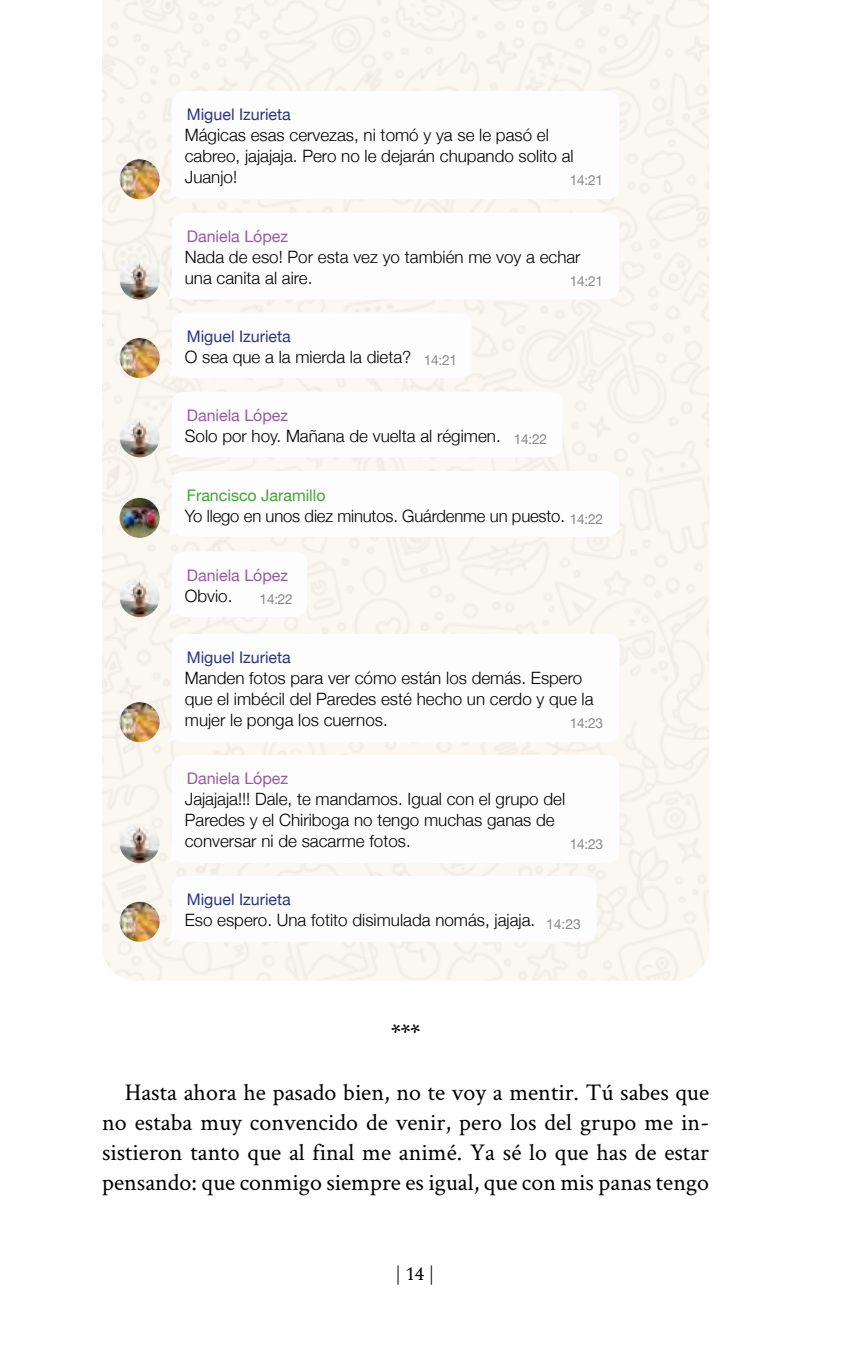
<style>
.page{position:relative;width:851px;height:1361px;background:#fff}
.page>*{position:absolute;margin:0;border:0;box-sizing:border-box;transform-origin:0 0}
.t1{font:24px/30px "Crimson Text";color:#000;text-align:justify}
.t2{font:700 24px "Crimson Text";color:#000}
.t3{font:19px "Spectral";color:#000}
.t4{font:300 17px/21px "Helvetica Neue";color:#000}
.t5{font:16px "Helvetica Neue";color:#283583}
.t6{font:16px "Helvetica Neue";color:#975aa0}
.t7{font:16px "Helvetica Neue";color:#3fa535}
.t8{font:14px "Helvetica Neue";letter-spacing:-.02em;color:#878787}
</style>
<div class="page">
<img style="left:102px;top:0;width:607px;height:980px">
<img style="left:120px;top:159px;width:40px;height:40px;border-radius:20px">
<svg style="left:167px;top:91px;width:452px;height:109px"></svg>
<img style="left:120px;top:260px;width:40px;height:40px">
<svg style="left:167px;top:212px;width:452px;height:88px"></svg>
<img style="left:120px;top:338px;width:40px;height:40px;border-radius:20px">
<svg style="left:167px;top:312px;width:304px;height:66px"></svg>
<img style="left:120px;top:418px;width:40px;height:39px">
<svg style="left:167px;top:391px;width:395px;height:67px"></svg>
<img style="left:120px;top:498px;width:40px;height:40px;border-radius:20px">
<svg style="left:167px;top:471px;width:452px;height:66px"></svg>
<img style="left:120px;top:577px;width:40px;height:40px">
<svg style="left:167px;top:551px;width:140px;height:66px"></svg>
<img style="left:120px;top:702px;width:40px;height:40px;border-radius:20px">
<svg style="left:167px;top:634px;width:452px;height:109px"></svg>
<img style="left:120px;top:823px;width:40px;height:40px">
<svg style="left:167px;top:755px;width:452px;height:108px"></svg>
<img style="left:120px;top:902px;width:40px;height:40px;border-radius:20px">
<svg style="left:167px;top:876px;width:429px;height:66px"></svg>
<p class="t5" style="left:187px;top:103px;width:105px">Miguel Izurieta</p>
<p class="t4" style="left:185px;top:124px;width:390px">Mágicas esas cervezas, ni tomó y ya se le pasó el cabreo, jajajaja. Pero no le dejarán chupando solito al<br>Juanjo!</p>
<p class="t8" style="left:569px;top:170px;width:35px">14:21</p>
<p class="t6" style="left:187px;top:225px;width:103px">Daniela López</p>
<p class="t4" style="left:185px;top:245px;width:397px">Nada de eso! Por esta vez yo también me voy a echar una canita al aire.</p>
<p class="t8" style="left:569px;top:271px;width:35px">14:21</p>
<p class="t5" style="left:187px;top:324px;width:105px">Miguel Izurieta</p>
<p class="t4" style="left:185px;top:345px;width:274px">O sea que a la mierda la dieta? <sub>14:21</sub></p>
<p class="t6" style="left:187px;top:404px;width:103px">Daniela López</p>
<p class="t4" style="left:185px;top:424px;width:364px">Solo por hoy. Mañana de vuelta al régimen. <sub>14:22</sub></p>
<p class="t7" style="left:187px;top:483px;width:140px">Francisco Jaramillo</p>
<p class="t4" style="left:185px;top:504px;width:420px">Yo llego en unos diez minutos. Guárdenme un puesto. <sub>14:22</sub></p>
<p class="t6" style="left:187px;top:563px;width:103px">Daniela López</p>
<p class="t4" style="left:185px;top:584px;width:49px">Obvio.</p>
<p class="t8" style="left:259px;top:589px;width:35px">14:22</p>
<p class="t5" style="left:187px;top:646px;width:105px">Miguel Izurieta</p>
<p class="t4" style="left:185px;top:666px;width:410px">Manden fotos para ver cómo están los demás. Espero que el imbécil del Paredes esté hecho un cerdo y que la mujer le ponga los cuernos.</p>
<p class="t8" style="left:569px;top:713px;width:35px">14:23</p>
<p class="t6" style="left:187px;top:767px;width:103px">Daniela López</p>
<p class="t4" style="left:185px;top:787px;width:382px">Jajajaja!!! Dale, te mandamos. Igual con el grupo del<br>Paredes y el Chiriboga no tengo muchas ganas de conversar ni de sacarme fotos.</p>
<p class="t8" style="left:569px;top:834px;width:35px">14:23</p>
<p class="t5" style="left:187px;top:888px;width:105px">Miguel Izurieta</p>
<p class="t4" style="left:185px;top:908px;width:398px">Eso espero. Una fotito disimulada nomás, jajaja. <sub>14:23</sub></p>
<h1 class="t2" style="left:391px;top:1018px;width:31px">***</h1>
<p class="t1" style="left:102px;top:1077px;width:608px;text-indent:23px">Hasta ahora he pasado bien, no te voy a mentir. Tú sabes que no estaba muy convencido de venir, pero los del grupo me in&shy;sistieron tanto que al final me animé. Ya sé lo que has de estar pensando: que conmigo siempre es igual, que con mis panas tengo</p>
<p class="t3" style="left:396px;top:1260px;width:39px">| 14 |</p>
</div>
